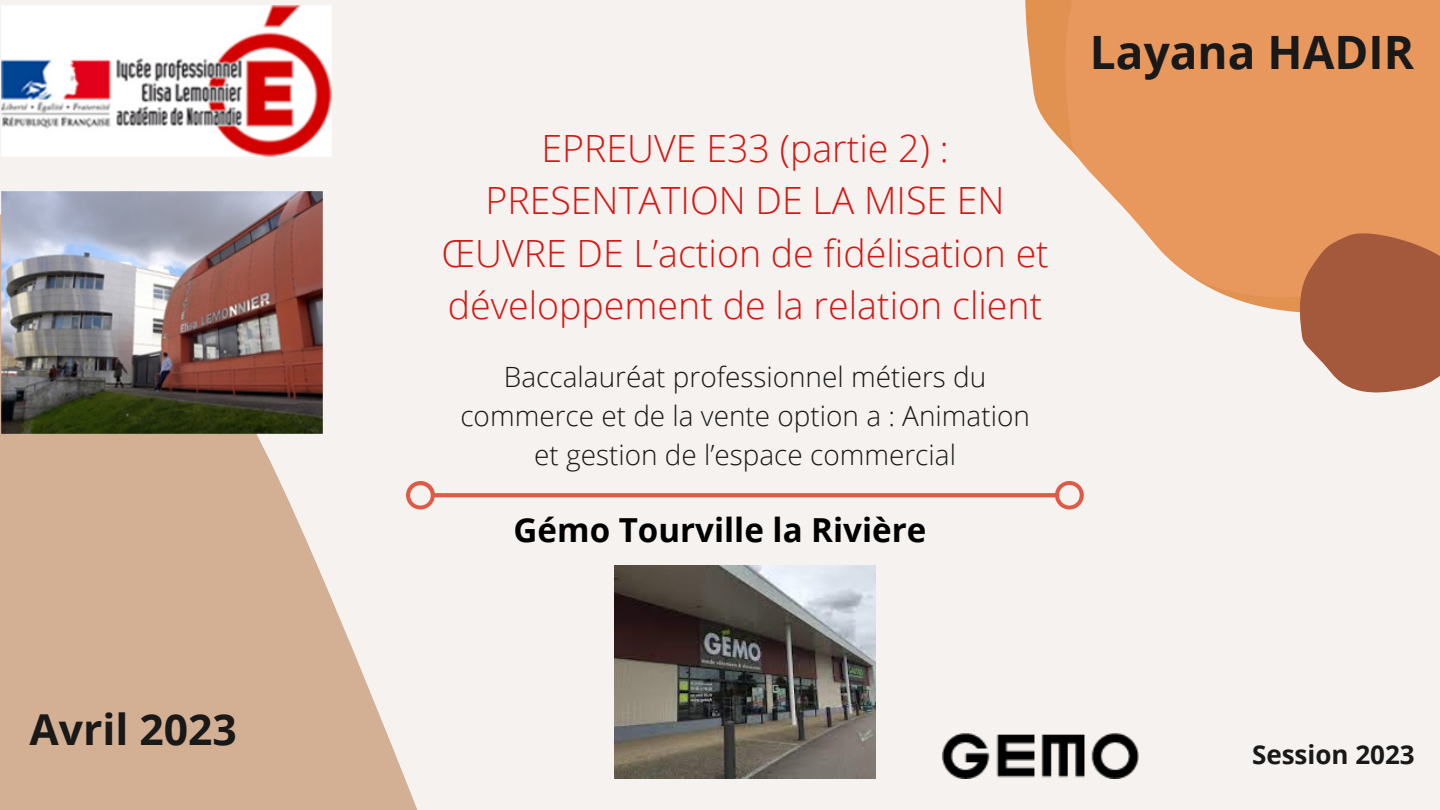
<style>
.page{position:relative;width:1440px;height:810px;background:#f6f2ef}
.page>*{position:absolute;margin:0;border:0;box-sizing:border-box;transform-origin:0 0}
.t1{font:700 46px "Open Sans";color:#191919}
.t2{font:700 42.7px "Open Sans";color:#191919}
.t3{font:300 37.6px/52.3px "Open Sans";color:#d71713;text-align:center}
.t4{font:700 33.1px "Open Sans";color:#000}
.t5{font:300 27.9px/39px "Open Sans";color:#191919;text-align:center}
.t6{font:700 26px "Open Sans";color:#191919}
</style>
<div class="page">
<svg style="left:0;top:435px;width:424px;height:375px;fill:#d3b094"></svg>
<svg style="left:1025px;top:0;width:26px;height:129px;fill:#e19251"></svg>
<svg style="left:1051px;top:0;width:389px;height:312px;fill:#e8985d"></svg>
<svg style="left:1295px;top:226px;width:145px;height:167px"></svg>
<img style="left:0;top:191px;width:323px;height:244px">
<img style="left:1px;top:5px;width:331px;height:152px">
<svg style="left:406px;top:481px;width:678px;height:28px"></svg>
<img style="left:943px;top:733px;width:195px;height:45px">
<img style="left:615px;top:565px;width:260px;height:213px">
<p class="t2" style="left:29px;top:699px;width:209px">Avril 2023</p>
<p class="t3" style="left:441px;top:121px;width:609px">EPREUVE E33 (partie 2) :<br>PRESENTATION DE LA MISE EN<br>ŒUVRE DE L’action de fidélisation et développement de la relation client</p>
<p class="t5" style="left:460px;top:357px;width:571px">Baccalauréat professionnel métiers du commerce et de la vente option a : Animation et gestion de l’espace commercial</p>
<p class="t4" style="left:514px;top:507px;width:414px">Gémo Tourville la Rivière</p>
<p class="t1" style="left:1090px;top:20px;width:326px">Layana HADIR</p>
<p class="t6" style="left:1252px;top:736px;width:164px">Session 2023</p>
</div>
